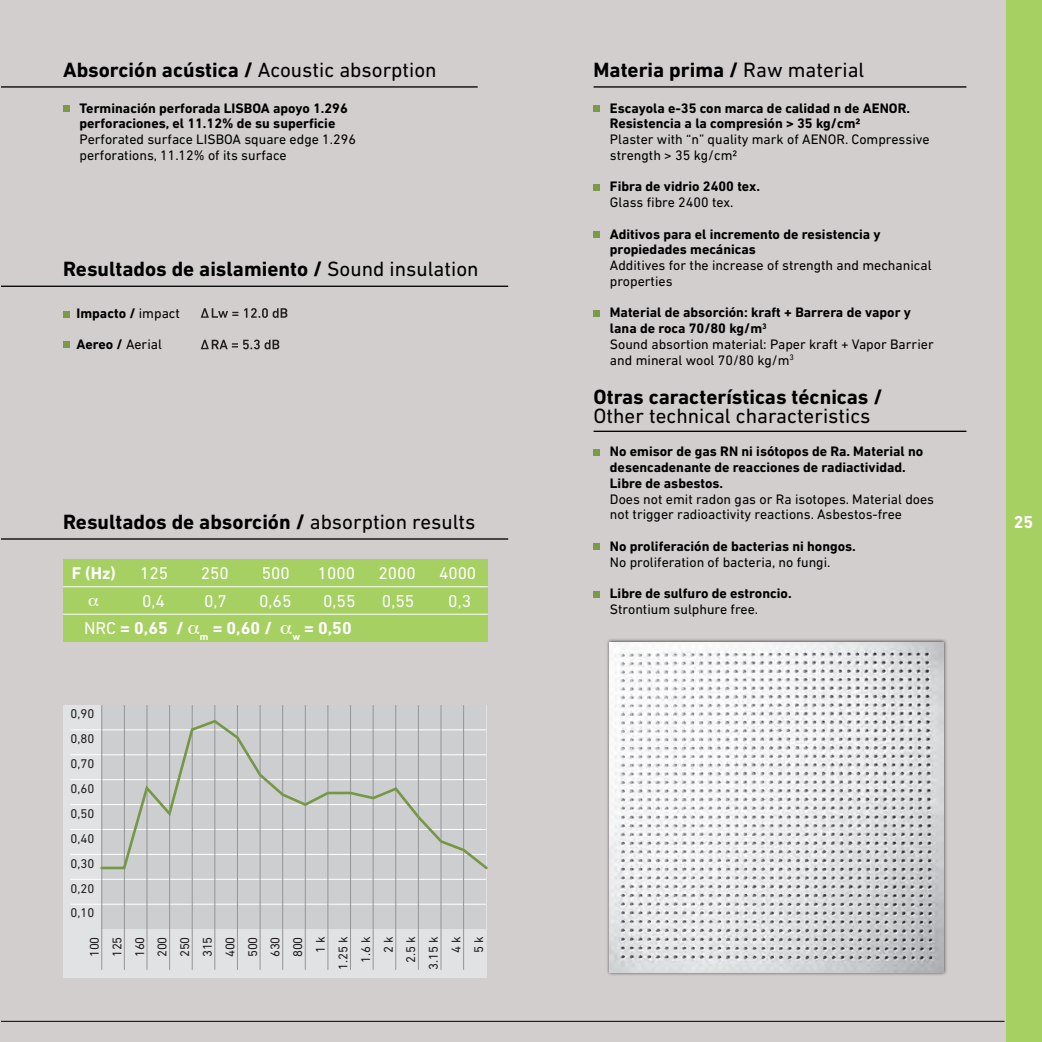
<style>
.page{position:relative;width:1042px;height:1042px;background:#fff}
.page>*{position:absolute;margin:0;border:0;box-sizing:border-box;transform-origin:0 0}
.t1{font:700 21px "DIN Next LT Pro";color:#000001}
.t2{font:21px "DIN Next LT Pro";color:#000001}
.t3{font:700 17.5px "DIN Next LT Pro";color:#fff}
.t4{font:17.5px "DIN Next LT Pro";color:#f9fcfe}
.t5{font:17.15px "DIN Next LT Pro";color:#fff}
.t6{font:700 17.15px "DIN Next LT Pro";color:#fff}
.t7{font:14px/15.8px "DIN Next LT Pro";color:#000001}
.t8{font:700 14px/15.8px "DIN Next LT Pro";color:#000001}
.t9{font:700 14px "DIN Next LT Pro";color:#fff}
.t10{font:12.95px/22.6px "DIN Next LT Pro";letter-spacing:-.005em;color:#231f20;text-align:right}
.t11{font:12.78px/24.8px "DIN Next LT Pro";color:#231f20;text-align:justify}
.s1{font-weight:400}
.s2{font-weight:700}
</style>
<div class="page">
<div style="left:0;top:0;width:1006px;height:1042px;background:#d2cecd"></div>
<div style="left:1006px;top:0;width:36px;height:1042px;background:#a6d061"></div>
<hr style="left:1px;top:86px;width:477px;height:2px;background:#000001">
<hr style="left:1px;top:538px;width:507px;height:2px;background:#000001">
<hr style="left:1px;top:1021px;width:1003px;height:1px;background:#000001">
<div style="left:606px;top:639px;width:341px;height:337px;background:#231f20;opacity:.75"></div>
<img style="left:610px;top:642px;width:334px;height:330px">
<div style="left:63px;top:560px;width:425px;height:82px;background:#a6d061"></div>
<hr style="left:63px;top:586px;width:425px;height:1px;background:#fff">
<hr style="left:63px;top:614px;width:425px;height:1px;background:#fff">
<hr style="left:1px;top:286px;width:507px;height:1px;background:#000001">
<div style="left:63px;top:311px;width:7px;height:7px;background:#799b48"></div>
<div style="left:63px;top:341px;width:7px;height:7px;background:#799b48"></div>
<svg style="left:201px;top:308px;width:37px;height:10px"></svg>
<svg style="left:244px;top:308px;width:43px;height:10px"></svg>
<svg style="left:201px;top:339px;width:78px;height:10px"></svg>
<div style="left:63px;top:705px;width:423px;height:272px;background:#e1e2e4"></div>
<div style="left:102px;top:705px;width:384px;height:224px;background:#cdced0"></div>
<hr style="left:71px;top:729px;width:415px;height:1px;background:#fff">
<hr style="left:71px;top:754px;width:415px;height:1px;background:#fff">
<hr style="left:71px;top:779px;width:415px;height:1px;background:#fff">
<hr style="left:71px;top:804px;width:415px;height:1px;background:#fff">
<hr style="left:71px;top:829px;width:415px;height:1px;background:#fff">
<hr style="left:71px;top:854px;width:415px;height:1px;background:#fff">
<hr style="left:71px;top:879px;width:415px;height:1px;background:#fff">
<hr style="left:71px;top:904px;width:415px;height:1px;background:#fff">
<hr style="left:124px;top:705px;width:1px;height:265px;background:#939598">
<hr style="left:101px;top:705px;width:1px;height:265px;background:#939598">
<hr style="left:147px;top:705px;width:1px;height:265px;background:#939598">
<hr style="left:169px;top:705px;width:1px;height:265px;background:#939598">
<hr style="left:192px;top:705px;width:1px;height:265px;background:#939598">
<hr style="left:214px;top:705px;width:1px;height:265px;background:#939598">
<hr style="left:237px;top:705px;width:1px;height:265px;background:#939598">
<hr style="left:260px;top:705px;width:1px;height:265px;background:#939598">
<hr style="left:282px;top:705px;width:1px;height:265px;background:#939598">
<hr style="left:305px;top:705px;width:1px;height:265px;background:#939598">
<hr style="left:327px;top:705px;width:1px;height:265px;background:#939598">
<hr style="left:350px;top:705px;width:1px;height:265px;background:#939598">
<hr style="left:373px;top:705px;width:1px;height:265px;background:#939598">
<hr style="left:395px;top:705px;width:1px;height:265px;background:#939598">
<hr style="left:418px;top:705px;width:1px;height:265px;background:#939598">
<hr style="left:441px;top:705px;width:1px;height:265px;background:#939598">
<hr style="left:463px;top:705px;width:1px;height:265px;background:#939598">
<svg style="left:99px;top:718px;width:389px;height:153px"></svg>
<hr style="left:593px;top:86px;width:373px;height:2px;background:#000001">
<hr style="left:593px;top:431px;width:373px;height:1px;background:#000001">
<div style="left:593px;top:105px;width:7px;height:7px;background:#799b48"></div>
<div style="left:593px;top:184px;width:7px;height:7px;background:#799b48"></div>
<div style="left:593px;top:231px;width:7px;height:7px;background:#799b48"></div>
<div style="left:593px;top:310px;width:7px;height:6px;background:#799b48"></div>
<div style="left:593px;top:449px;width:7px;height:7px;background:#799b48"></div>
<div style="left:593px;top:543px;width:7px;height:6px;background:#799b48"></div>
<div style="left:593px;top:591px;width:7px;height:6px;background:#799b48"></div>
<div style="left:63px;top:105px;width:7px;height:7px;background:#799b48"></div>
<h1 class="t1" style="left:63px;top:57px;width:375px">Absorción acústica / <span class="s1">Acoustic absorption</span></h1>
<p class="t8" style="left:80px;top:100px;width:270px">Terminación perforada LISBOA apoyo 1.296 perforaciones, el 11.12% de su superficie</p>
<p class="t7" style="left:80px;top:131px;width:278px">Perforated surface LISBOA square edge 1.296 perforations, 11.12% of its surface</p>
<h1 class="t1" style="left:63px;top:257px;width:417px">Resultados de aislamiento / <span class="s1">Sound insulation</span></h1>
<p class="t8" style="left:77px;top:305px;width:105px">Impacto / <span class="s1">impact</span></p>
<p class="t8" style="left:77px;top:337px;width:87px">Aereo / <span class="s1">Aerial</span></p>
<h1 class="t1" style="left:63px;top:509px;width:414px">Resultados de absorción / <span class="s1">absorption results</span></h1>
<p class="t6" style="left:72px;top:563px;width:46px">F (Hz)</p>
<p class="t5" style="left:140px;top:563px;width:29px">125</p>
<p class="t5" style="left:201px;top:563px;width:29px">250</p>
<p class="t5" style="left:262px;top:563px;width:29px">500</p>
<p class="t5" style="left:318px;top:563px;width:39px">1000</p>
<p class="t5" style="left:378px;top:563px;width:39px">2000</p>
<p class="t5" style="left:439px;top:563px;width:39px">4000</p>
<p class="t4" style="left:142px;top:591px;width:24px">0,4</p>
<p class="t4" style="left:204px;top:591px;width:24px">0,7</p>
<p class="t4" style="left:259px;top:591px;width:34px">0,65</p>
<p class="t4" style="left:323px;top:591px;width:34px">0,55</p>
<p class="t4" style="left:382px;top:591px;width:34px">0,55</p>
<p class="t4" style="left:448px;top:591px;width:24px">0,3</p>
<p class="t3" style="left:84px;top:618px;width:269px"><span class="s1">NRC</span> = 0,65 / <sub>m</sub> = 0,60 / <sub>w</sub> = 0,50</p>
<p class="t11" style="left:71px;top:701px;width:25px">0,90<br>0,80<br>0,70<br>0,60<br>0,50<br>0,40<br>0,30<br>0,20<br>0,10</p>
<p class="t10" style="left:83px;top:970px;width:35px;rotate:-90deg">100<br>125<br>160<br>200<br>250<br>315<br>400<br>500<br>630<br>800<br>1 k<br>1.25 k<br>1.6 k<br>2 k<br>2.5 k<br>3.15 k<br>4 k<br>5 k</p>
<h1 class="t1" style="left:593px;top:57px;width:272px">Materia prima / <span class="s1">Raw material</span></h1>
<p class="t8" style="left:610px;top:100px;width:302px">Escayola e-35 con marca de calidad n de AENOR.<br>Resistencia a la compresión &gt; 35 kg/cm2</p>
<p class="t7" style="left:610px;top:131px;width:321px">Plaster with “n” quality mark of AENOR. Compressive strength &gt; 35 kg/cm2</p>
<p class="t8" style="left:610px;top:179px;width:152px">Fibra de vidrio 2400 tex.</p>
<p class="t7" style="left:610px;top:194px;width:125px">Glass fibre 2400 tex.</p>
<p class="t8" style="left:610px;top:226px;width:272px">Aditivos para el incremento de resistencia y propiedades mecánicas</p>
<p class="t7" style="left:610px;top:257px;width:323px">Additives for the increase of strength and mechanical properties</p>
<p class="t7" style="left:610px;top:305px;width:325px"><span class="s2">Material de absorción: kraft + Barrera de vapor y lana de roca 70/80 kg/m</span><sup>3<br></sup>Sound absortion material: Paper kraft + Vapor Barrier and mineral wool 70/80 kg/m<sup>3</sup></p>
<h1 class="t1" style="left:593px;top:384px;width:290px">Otras características técnicas /</h1>
<h1 class="t2" style="left:593px;top:404px;width:278px">Other technical characteristics</h1>
<p class="t8" style="left:610px;top:444px;width:315px">No emisor de gas RN ni isótopos de Ra. Material no desencadenante de reacciones de radiactividad.<br>Libre de asbestos.</p>
<p class="t7" style="left:610px;top:491px;width:326px">Does not emit radon gas or Ra isotopes. Material does not trigger radioactivity reactions. Asbestos-free</p>
<p class="t8" style="left:610px;top:538px;width:247px">No proliferación de bacterias ni hongos.</p>
<p class="t7" style="left:610px;top:554px;width:222px">No proliferation of bacteria, no fungi.</p>
<p class="t8" style="left:610px;top:585px;width:183px">Libre de sulfuro de estroncio.</p>
<p class="t7" style="left:610px;top:601px;width:150px">Strontium sulphure free.</p>
<p class="t9" style="left:1017px;top:510px;width:17px">25</p>
<p class="t3" style="left:1013px;top:511px;width:21px">25</p>
</div>
